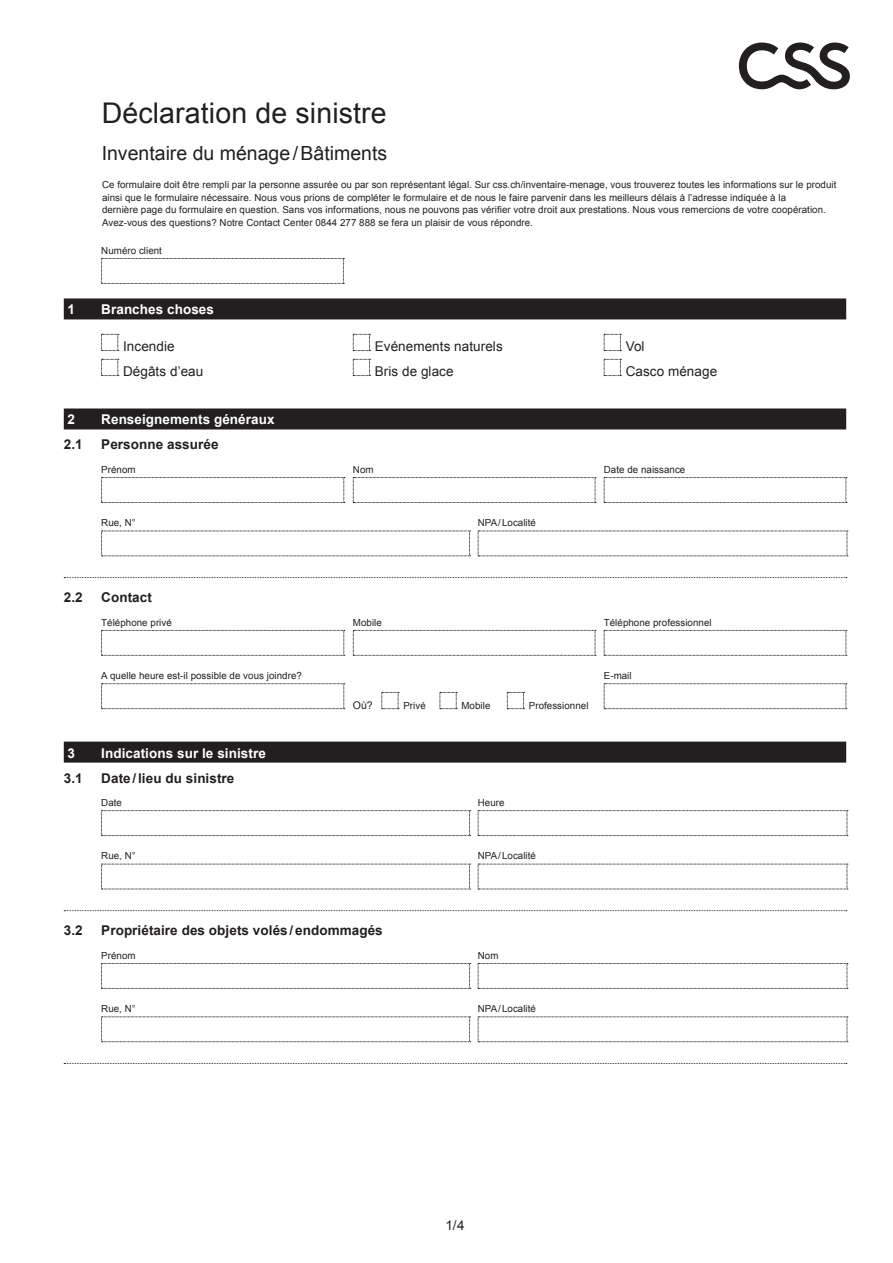
<style>
.page{position:relative;width:893px;height:1263px;background:#fff}
.page>*{position:absolute;margin:0;border:0;box-sizing:border-box;transform-origin:0 0}
.t1{font:28.5px "Arial";letter-spacing:.005em;color:#231f20}
.t2{font:19.5px "Arial";color:#231f20}
.t3{font:700 13.5px "Arial";letter-spacing:.005em;color:#231f20}
.t4{font:13.5px "Arial";letter-spacing:.005em;color:#231f20}
.t5{font:700 13.5px "Arial";letter-spacing:.005em;color:#fff}
.t6{font:10.5px "Arial";color:#231f20}
.t7{font:9.75px/12.8px "Arial";letter-spacing:.005em;color:#231f20}
.s1{font-weight:700;color:#fff}
</style>
<div class="page">
<div style="left:64px;top:298px;width:782px;height:21px;background:#231f20"></div>
<div style="left:64px;top:408px;width:782px;height:21px;background:#231f20"></div>
<svg style="left:64px;top:577px;width:783px;height:1px"></svg>
<div style="left:64px;top:742px;width:782px;height:21px;background:#231f20"></div>
<svg style="left:64px;top:910px;width:783px;height:1px"></svg>
<svg style="left:64px;top:1063px;width:783px;height:1px"></svg>
<svg style="left:101px;top:258px;width:243px;height:26px"></svg>
<svg style="left:101px;top:334px;width:18px;height:17px"></svg>
<svg style="left:353px;top:334px;width:17px;height:17px"></svg>
<svg style="left:604px;top:334px;width:17px;height:17px"></svg>
<svg style="left:101px;top:359px;width:18px;height:17px"></svg>
<svg style="left:353px;top:359px;width:17px;height:17px"></svg>
<svg style="left:604px;top:359px;width:17px;height:17px"></svg>
<svg style="left:101px;top:477px;width:244px;height:26px"></svg>
<svg style="left:353px;top:477px;width:243px;height:26px"></svg>
<svg style="left:604px;top:477px;width:243px;height:26px"></svg>
<svg style="left:101px;top:531px;width:370px;height:26px"></svg>
<svg style="left:478px;top:531px;width:370px;height:26px"></svg>
<svg style="left:101px;top:630px;width:244px;height:26px"></svg>
<svg style="left:353px;top:630px;width:243px;height:26px"></svg>
<svg style="left:604px;top:630px;width:243px;height:26px"></svg>
<svg style="left:101px;top:683px;width:244px;height:26px"></svg>
<svg style="left:382px;top:692px;width:17px;height:17px"></svg>
<svg style="left:440px;top:692px;width:17px;height:17px"></svg>
<svg style="left:507px;top:692px;width:18px;height:17px"></svg>
<svg style="left:604px;top:683px;width:243px;height:26px"></svg>
<svg style="left:101px;top:810px;width:370px;height:26px"></svg>
<svg style="left:478px;top:810px;width:370px;height:26px"></svg>
<svg style="left:101px;top:864px;width:370px;height:26px"></svg>
<svg style="left:478px;top:864px;width:370px;height:26px"></svg>
<svg style="left:101px;top:963px;width:370px;height:26px"></svg>
<svg style="left:478px;top:963px;width:370px;height:26px"></svg>
<svg style="left:101px;top:1016px;width:370px;height:26px"></svg>
<svg style="left:478px;top:1016px;width:370px;height:26px"></svg>
<svg style="left:739px;top:43px;width:111px;height:46px"></svg>
<h1 class="t1" style="left:102px;top:94px;width:287px">Déclaration de sinistre</h1>
<h2 class="t2" style="left:102px;top:140px;width:287px">Inventaire du ménage/Bâtiments</h2>
<p class="t7" style="left:102px;top:178px;width:736px">Ce formulaire doit être rempli par la personne assurée ou par son représentant légal. Sur css.ch/inventaire-menage, vous trouverez toutes les informations sur le produit ainsi que le formulaire nécessaire. Nous vous prions de compléter le formulaire et de nous le faire parvenir dans les meilleurs délais à l’adresse indiquée à la<br>dernière page du formulaire en question. Sans vos informations, nous ne pouvons pas vérifier votre droit aux prestations. Nous vous remercions de votre coopération.<br>Avez-vous des questions? Notre Contact Center 0844 277 888 se fera un plaisir de vous répondre.</p>
<p class="t7" style="left:101px;top:244px;width:62px">Numéro client</p>
<h3 class="t5" style="left:68px;top:301px;width:9px">1</h3>
<h3 class="t5" style="left:101px;top:301px;width:114px">Branches choses</h3>
<h3 class="t4" style="left:123px;top:337px;width:53px">Incendie</h3>
<h3 class="t4" style="left:375px;top:337px;width:130px">Evénements naturels</h3>
<h3 class="t4" style="left:123px;top:362px;width:82px">Dégâts d’eau</h3>
<h3 class="t4" style="left:375px;top:362px;width:88px">Bris de glace<span class="s1">e</span></h3>
<h3 class="t4" style="left:626px;top:362px;width:93px">Casco ménage</h3>
<h3 class="t5" style="left:68px;top:411px;width:9px">2</h3>
<h3 class="t5" style="left:101px;top:411px;width:175px">Renseignements généraux</h3>
<h3 class="t3" style="left:64px;top:436px;width:20px">2.1</h3>
<h3 class="t3" style="left:101px;top:436px;width:119px">Personne assurée</h3>
<p class="t7" style="left:101px;top:463px;width:36px">Prénom</p>
<p class="t7" style="left:353px;top:463px;width:22px">Nom</p>
<p class="t7" style="left:604px;top:463px;width:83px">Date de naissance</p>
<p class="t7" style="left:101px;top:517px;width:36px">Rue, N°</p>
<p class="t7" style="left:478px;top:517px;width:60px">NPA/Localité</p>
<h3 class="t3" style="left:64px;top:588px;width:20px">2.2</h3>
<h3 class="t3" style="left:101px;top:588px;width:52px">Contact</h3>
<p class="t7" style="left:101px;top:616px;width:72px">Téléphone privé</p>
<p class="t7" style="left:353px;top:616px;width:30px">Mobile</p>
<p class="t7" style="left:604px;top:616px;width:109px">Téléphone professionnel</p>
<p class="t7" style="left:101px;top:669px;width:202px">A quelle heure est-il possible de vous joindre?</p>
<p class="t7" style="left:604px;top:669px;width:29px">E-mail</p>
<p class="t6" style="left:353px;top:698px;width:21px">Où?</p>
<p class="t7" style="left:403px;top:699px;width:24px">Privé</p>
<p class="t7" style="left:461px;top:699px;width:30px">Mobile</p>
<p class="t7" style="left:529px;top:699px;width:61px">Professionnel</p>
<h3 class="t5" style="left:68px;top:744px;width:9px">3</h3>
<h3 class="t5" style="left:101px;top:744px;width:166px">Indications sur le sinistre</h3>
<h3 class="t3" style="left:64px;top:769px;width:20px">3.1</h3>
<h3 class="t3" style="left:101px;top:769px;width:135px">Date/lieu du sinistre</h3>
<p class="t7" style="left:101px;top:796px;width:22px">Date</p>
<p class="t7" style="left:478px;top:796px;width:28px">Heure</p>
<p class="t7" style="left:101px;top:850px;width:36px">Rue, N°</p>
<p class="t7" style="left:478px;top:850px;width:60px">NPA/Localité</p>
<h3 class="t3" style="left:64px;top:922px;width:20px">3.2</h3>
<h3 class="t3" style="left:101px;top:922px;width:283px">Propriétaire des objets volés/endommagés</h3>
<p class="t7" style="left:101px;top:949px;width:36px">Prénom</p>
<p class="t7" style="left:478px;top:949px;width:22px">Nom</p>
<p class="t7" style="left:101px;top:1002px;width:36px">Rue, N°</p>
<p class="t7" style="left:478px;top:1002px;width:60px">NPA/Localité</p>
<h3 class="t4" style="left:445px;top:1217px;width:21px">1/4</h3>
</div>
